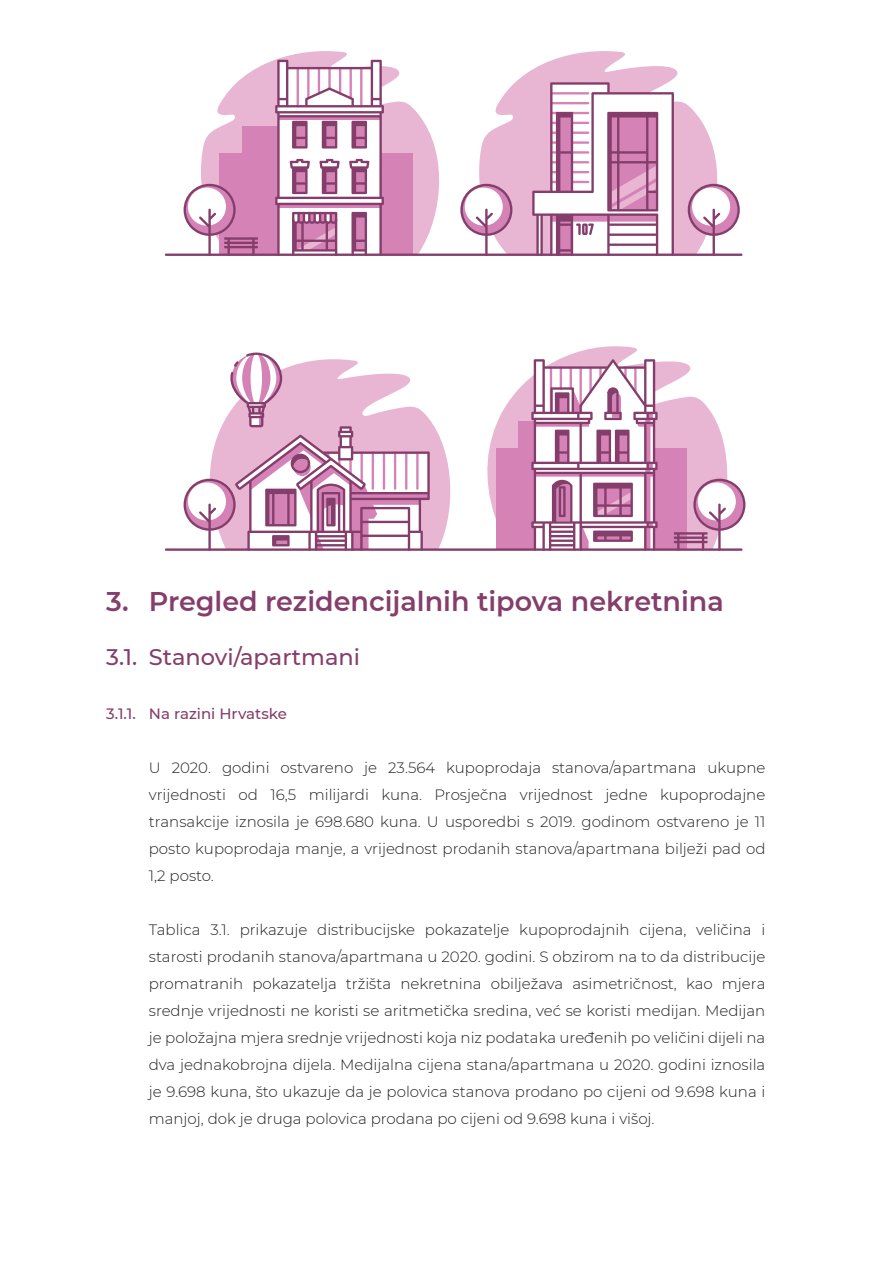
<style>
.page{position:relative;width:893px;height:1263px;background:#fff}
.page>*{position:absolute;margin:0;border:0;box-sizing:border-box;transform-origin:0 0}
.t1{font:600 27px "Montserrat";color:#853e6b}
.t2{font:500 22.5px "Montserrat";color:#853e6b}
.t3{font:300 15px/27px "Montserrat";color:#231f20;text-align:justify}
.t4{font:500 15px "Montserrat";color:#853e6b}
</style>
<div class="page">
<svg style="left:201px;top:51px;width:248px;height:203px"></svg>
<div style="left:242px;top:127px;width:36px;height:128px;background:#d582b7"></div>
<div style="left:219px;top:153px;width:23px;height:102px;background:#d582b7"></div>
<div style="left:381px;top:153px;width:32px;height:102px;background:#d582b7"></div>
<svg style="left:487px;top:346px;width:241px;height:202px"></svg>
<div style="left:518px;top:421px;width:17px;height:129px;background:#d582b7"></div>
<div style="left:497px;top:448px;width:21px;height:102px;background:#d582b7"></div>
<div style="left:654px;top:448px;width:33px;height:102px;background:#d582b7"></div>
<svg style="left:479px;top:51px;width:239px;height:203px;fill:#e8b5d3"></svg>
<svg style="left:184px;top:184px;width:74px;height:70px"></svg>
<svg style="left:460px;top:184px;width:52px;height:70px"></svg>
<svg style="left:674px;top:479px;width:71px;height:72px"></svg>
<svg style="left:688px;top:184px;width:52px;height:70px"></svg>
<svg style="left:275px;top:60px;width:109px;height:194px"></svg>
<svg style="left:532px;top:82px;width:142px;height:172px"></svg>
<svg style="left:183px;top:352px;width:268px;height:196px"></svg>
<svg style="left:531px;top:359px;width:127px;height:189px"></svg>
<hr style="left:165px;top:254px;width:577px;height:2px;background:#853e6b">
<hr style="left:165px;top:548px;width:577px;height:3px;background:#853e6b">
<svg style="left:184px;top:353px;width:246px;height:198px"></svg>
<h1 class="t1" style="left:106px;top:583px;width:619px">3. Pregled rezidencijalnih tipova nekretnina</h1>
<h2 class="t2" style="left:106px;top:642px;width:255px">3.1. Stanovi/apartmani</h2>
<p class="t4" style="left:106px;top:703px;width:182px">3.1.1. Na razini Hrvatske</p>
<p class="t3" style="left:149px;top:754px;width:618px">U 2020. godini ostvareno je 23.564 kupoprodaja stanova/apartmana ukupne vrijednosti od 16,5 milijardi kuna. Prosječna vrijednost jedne kupoprodajne transakcije iznosila je 698.680 kuna. U usporedbi s 2019. godinom ostvareno je 11 posto kupoprodaja manje, a vrijednost prodanih stanova/apartmana bilježi pad od 1,2 posto.</p>
<p class="t3" style="left:149px;top:916px;width:618px">Tablica 3.1. prikazuje distribucijske pokazatelje kupoprodajnih cijena, veličina i starosti prodanih stanova/apartmana u 2020. godini. S obzirom na to da distribucije promatranih pokazatelja tržišta nekretnina obilježava asimetričnost, kao mjera srednje vrijednosti ne koristi se aritmetička sredina, već se koristi medijan. Medijan je položajna mjera srednje vrijednosti koja niz podataka uređenih po veličini dijeli na dva jednakobrojna dijela. Medijalna cijena stana/apartmana u 2020. godini iznosila je 9.698 kuna, što ukazuje da je polovica stanova prodano po cijeni od 9.698 kuna i manjoj, dok je druga polovica prodana po cijeni od 9.698 kuna i višoj.</p>
</div>
